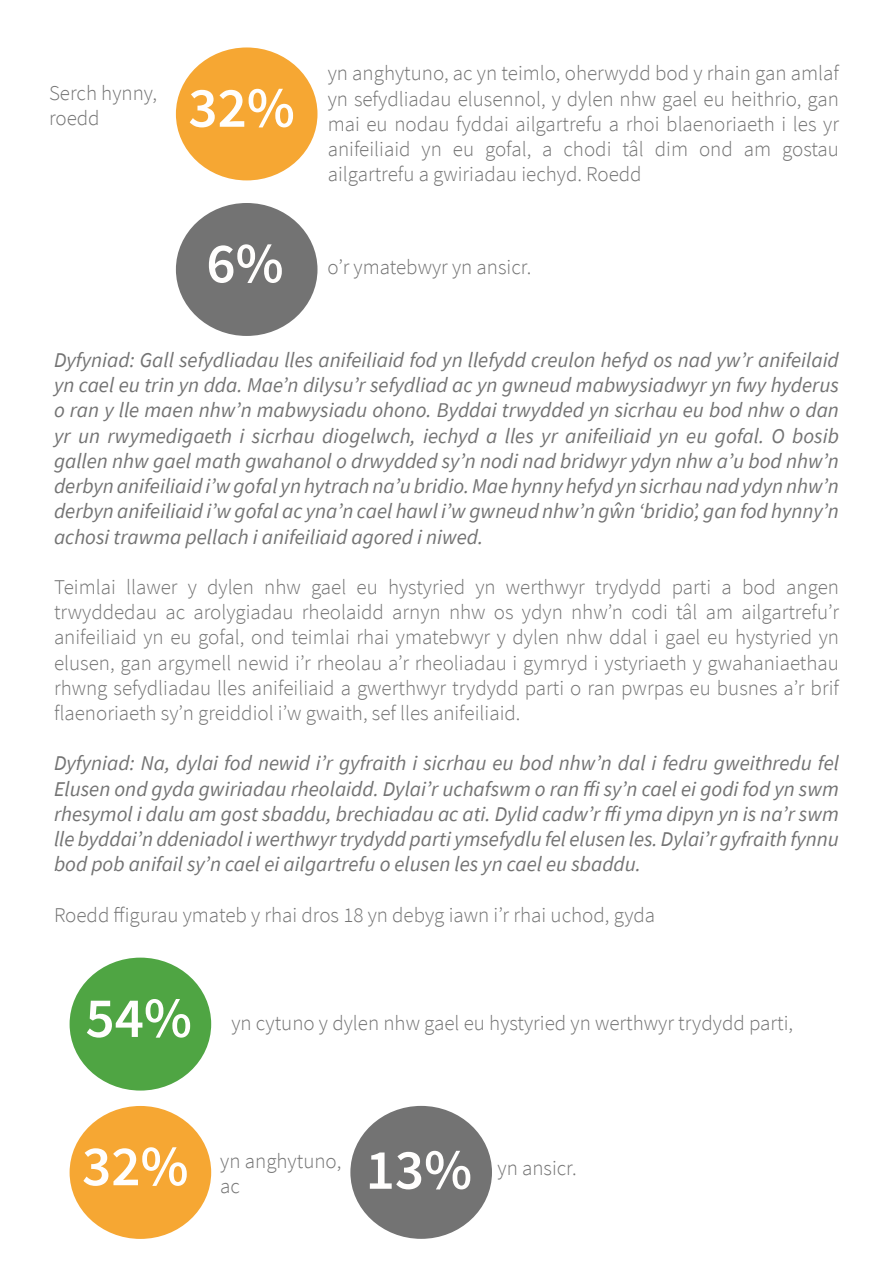
<style>
.page{position:relative;width:893px;height:1263px;background:#fff}
.page>*{position:absolute;margin:0;border:0;box-sizing:border-box;transform-origin:0 0}
.t1{font:600 57px "Source Sans Pro";color:#fffefd}
.t2{font:italic 21px/25.2px "Source Sans Pro";color:#737373;text-align:justify}
.t3{font:300 21px/25.2px "Source Sans Pro";color:#737373;text-align:justify}
</style>
<div class="page">
<div style="left:176px;top:47px;width:141px;height:133px;background:#f6a733;border-radius:50%"></div>
<div style="left:176px;top:203px;width:141px;height:133px;background:#737373;border-radius:50%"></div>
<div style="left:70px;top:957px;width:141px;height:133px;background:#4fa543;border-radius:50%"></div>
<div style="left:70px;top:1106px;width:141px;height:133px;background:#f6a733;border-radius:50%"></div>
<div style="left:350px;top:1106px;width:142px;height:133px;background:#737373;border-radius:50%"></div>
<p class="t3" style="left:328px;top:61px;width:513px">yn anghytuno, ac yn teimlo, oherwydd bod y rhain gan amlaf</p>
<p class="t3" style="left:49px;top:80px;width:110px">Serch hynny,</p>
<p class="t3" style="left:328px;top:86px;width:513px">yn sefydliadau elusennol, y dylen nhw gael eu heithrio, gan</p>
<p class="t3" style="left:49px;top:105px;width:52px">roedd</p>
<p class="t3" style="left:328px;top:111px;width:513px">mai eu nodau fyddai ailgartrefu a rhoi blaenoriaeth i les yr anifeiliaid yn eu gofal, a chodi tâl dim ond am gostau ailgartrefu a gwiriadau iechyd. Roedd</p>
<p class="t1" style="left:188px;top:70px;width:108px">32%</p>
<p class="t1" style="left:206px;top:226px;width:79px">6%</p>
<p class="t3" style="left:328px;top:254px;width:205px">o’r ymatebwyr yn ansicr.</p>
<p class="t2" style="left:54px;top:347px;width:786px">Dyfyniad: Gall sefydliadau lles anifeiliaid fod yn llefydd creulon hefyd os nad yw’r anifeilaid</p>
<p class="t2" style="left:54px;top:372px;width:786px">yn cael eu trin yn dda. Mae’n dilysu’r sefydliad ac yn gwneud mabwysiadwyr yn fwy hyderus</p>
<p class="t2" style="left:54px;top:398px;width:786px">o ran y lle maen nhw’n mabwysiadu ohono. Byddai trwydded yn sicrhau eu bod nhw o dan yr un rwymedigaeth i sicrhau diogelwch, iechyd a lles yr anifeiliaid yn eu gofal. O bosib gallen nhw gael math gwahanol o drwydded sy’n nodi nad bridwyr ydyn nhw a’u bod nhw’n derbyn anifeiliaid i’w gofal yn hytrach na’u bridio. Mae hynny hefyd yn sicrhau nad ydyn nhw’n derbyn anifeiliaid i’w gofal ac yna’n cael hawl i’w gwneud nhw’n gŵn ‘bridio’, gan fod hynny’n achosi trawma pellach i anifeiliaid agored i niwed.</p>
<p class="t3" style="left:54px;top:574px;width:787px">Teimlai llawer y dylen nhw gael eu hystyried yn werthwyr trydydd parti a bod angen trwyddedau ac arolygiadau rheolaidd arnyn nhw os ydyn nhw’n codi tâl am ailgartrefu’r anifeiliaid yn eu gofal, ond teimlai rhai ymatebwyr y dylen nhw ddal i gael eu hystyried yn elusen, gan argymell newid i’r rheolau a’r rheoliadau i gymryd i ystyriaeth y gwahaniaethau rhwng sefydliadau lles anifeiliaid a gwerthwyr trydydd parti o ran pwrpas eu busnes a’r brif</p>
<p class="t3" style="left:54px;top:700px;width:468px">flaenoriaeth sy’n greiddiol i’w gwaith, sef lles anifeiliaid.</p>
<p class="t2" style="left:54px;top:750px;width:786px">Dyfyniad: Na, dylai fod newid i’r gyfraith i sicrhau eu bod nhw’n dal i fedru gweithredu fel Elusen ond gyda gwiriadau rheolaidd. Dylai’r uchafswm o ran ffi sy’n cael ei godi fod yn swm rhesymol i dalu am gost sbaddu, brechiadau ac ati. Dylid cadw’r ffi yma dipyn yn is na’r swm lle byddai’n ddeniadol i werthwyr trydydd parti ymsefydlu fel elusen les. Dylai’r gyfraith fynnu bod pob anifail sy’n cael ei ailgartrefu o elusen les yn cael eu sbaddu.</p>
<p class="t3" style="left:54px;top:902px;width:603px">Roedd ffigurau ymateb y rhai dros 18 yn debyg iawn i’r rhai uchod, gyda</p>
<p class="t1" style="left:85px;top:980px;width:108px">54%</p>
<p class="t3" style="left:231px;top:1010px;width:563px">yn cytuno y dylen nhw gael eu hystyried yn werthwyr trydydd parti,</p>
<p class="t1" style="left:82px;top:1129px;width:108px">32%</p>
<p class="t3" style="left:220px;top:1148px;width:122px">yn anghytuno,</p>
<p class="t1" style="left:366px;top:1132px;width:108px">13%</p>
<p class="t3" style="left:497px;top:1155px;width:81px">yn ansicr.</p>
<p class="t3" style="left:220px;top:1173px;width:21px">ac</p>
</div>
